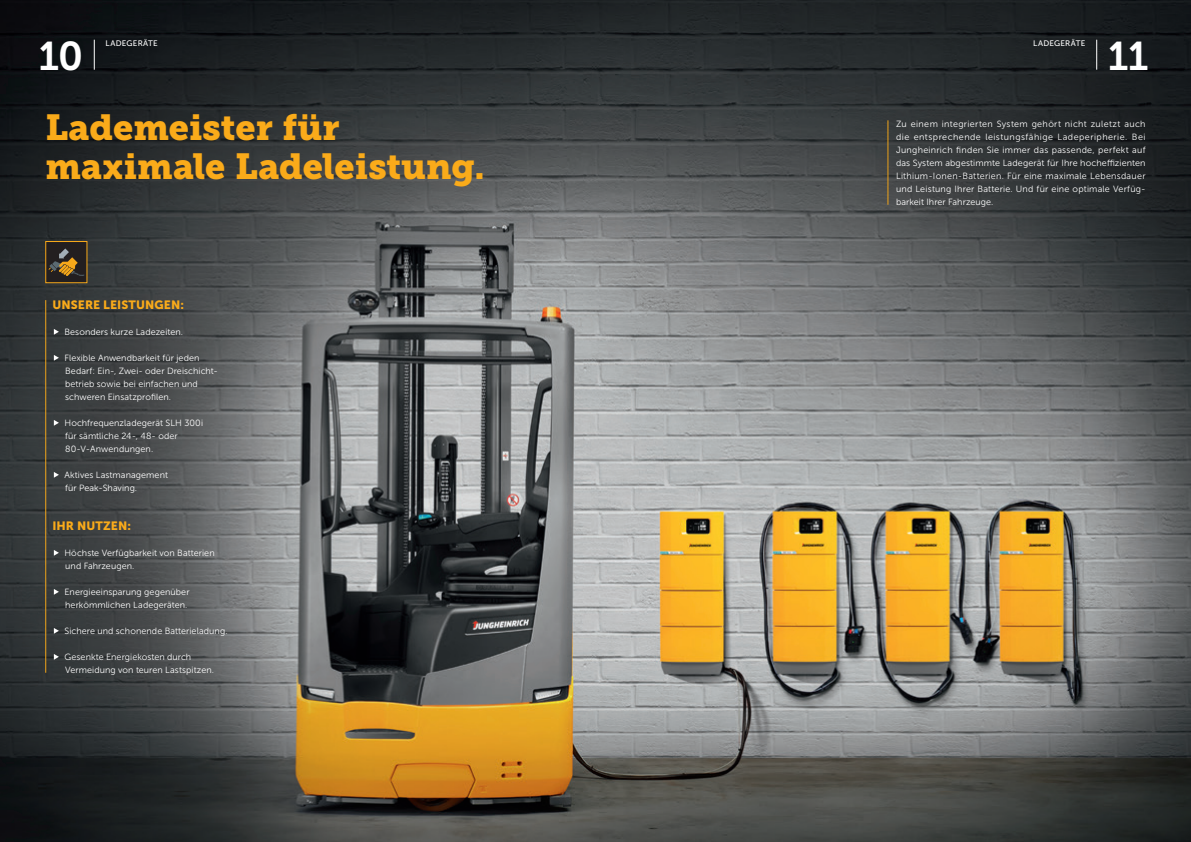
<style>
.page{position:relative;width:1191px;height:842px;background:#fff}
.page>*{position:absolute;margin:0;border:0;box-sizing:border-box;transform-origin:0 0}
.t1{font:40px "Museo JH Slab 700";color:#fff}
.t2{font:36px/39px "Museo JH Slab 900";color:#faab1a}
.t3{font:12px "Museo JH Sans 900";letter-spacing:.005em;color:#faab1a}
.t4{font:9px/13px "Museo JH Sans 300";letter-spacing:.01em;color:#fff}
.t5{font:8px "Museo JH Sans 500";letter-spacing:.035em;color:#fff}
</style>
<div class="page">
<img style="left:0;top:0;width:1191px;height:842px">
<div style="left:0;top:50px;width:543px;height:199px;background:#231f20;opacity:.24"></div>
<div style="left:0;top:234px;width:285px;height:505px;background:#231f20;opacity:.24"></div>
<svg style="left:54px;top:329px;width:5px;height:6px"></svg>
<svg style="left:54px;top:355px;width:5px;height:6px"></svg>
<svg style="left:54px;top:420px;width:5px;height:6px"></svg>
<svg style="left:54px;top:472px;width:5px;height:6px"></svg>
<svg style="left:54px;top:550px;width:5px;height:6px"></svg>
<svg style="left:54px;top:589px;width:5px;height:6px"></svg>
<svg style="left:54px;top:628px;width:5px;height:6px"></svg>
<svg style="left:54px;top:654px;width:5px;height:6px"></svg>
<div style="left:831px;top:55px;width:360px;height:216px;background:#231f20;opacity:.24"></div>
<hr style="left:94px;top:40px;width:1px;height:30px;background:#fff">
<hr style="left:1096px;top:40px;width:1px;height:30px;background:#fff">
<h1 class="t1" style="left:39px;top:33px;width:46px">10</h1>
<p class="t5" style="left:106px;top:39px;width:54px">LADEGERÄTE</p>
<p class="t5" style="left:1033px;top:39px;width:54px">LADEGERÄTE</p>
<h1 class="t1" style="left:1108px;top:33px;width:42px">11</h1>
<h2 class="t2" style="left:45px;top:109px;width:441px">Lademeister für maximale Ladeleistung.</h2>
<h3 class="t3" style="left:52px;top:298px;width:133px">UNSERE LEISTUNGEN:</h3>
<p class="t4" style="left:64px;top:325px;width:120px">Besonders kurze Ladezeiten.</p>
<p class="t4" style="left:64px;top:351px;width:155px">Flexible Anwendbarkeit für jeden Bedarf: Ein-, Zwei- oder Dreischicht&shy;betrieb sowie bei einfachen und schweren Einsatzprofilen.</p>
<p class="t4" style="left:64px;top:416px;width:140px">Hochfrequenzladegerät SLH 300i für sämtliche 24-, 48- oder<br>80-V-Anwendungen.</p>
<p class="t4" style="left:64px;top:468px;width:105px">Aktives Lastmanagement für Peak-Shaving.</p>
<h3 class="t3" style="left:52px;top:519px;width:80px">IHR NUTZEN:</h3>
<p class="t4" style="left:64px;top:546px;width:152px">Höchste Verfügbarkeit von Batterien und Fahrzeugen.</p>
<p class="t4" style="left:64px;top:585px;width:127px">Energieeinsparung gegenüber herkömmlichen Ladegeräten.</p>
<p class="t4" style="left:64px;top:624px;width:165px">Sichere und schonende Batterieladung.</p>
<p class="t4" style="left:64px;top:650px;width:151px">Gesenkte Energiekosten durch<br>Vermeidung von teuren Lastspitzen.</p>
<p class="t4" style="left:896px;top:117px;width:251px;text-align:justify">Zu einem integrierten System gehört nicht zuletzt auch die entsprechende leistungsfähige Ladeperipherie. Bei Jungheinrich finden Sie immer das passende, perfekt auf das System abgestimmte Ladegerät für Ihre hocheffizienten Lithium-Ionen-Batterien. Für eine maximale Lebensdauer und Leistung Ihrer Batterie. Und für eine optimale Verfüg&shy;barkeit Ihrer Fahrzeuge.</p>
</div>
